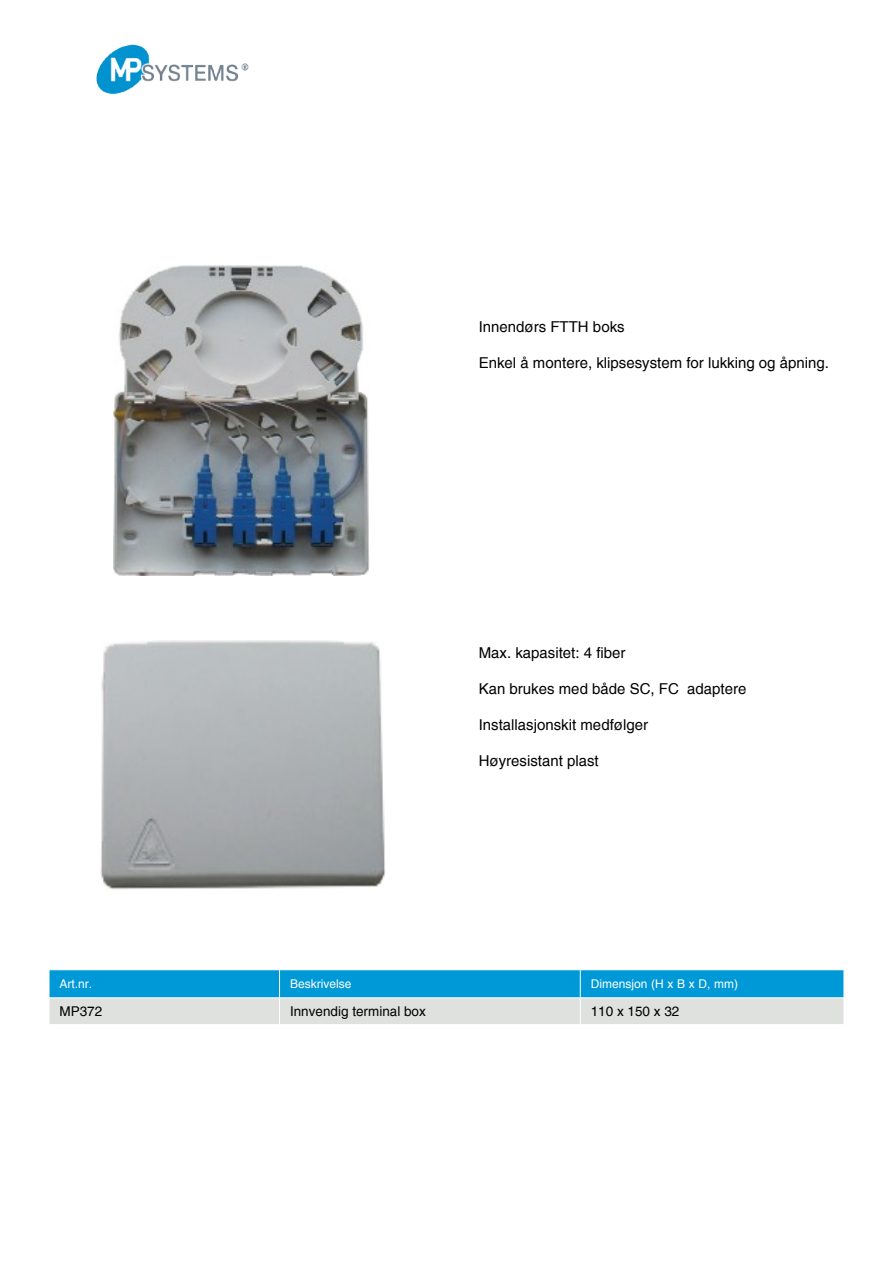
<style>
.page{position:relative;width:893px;height:1263px;background:#fff}
.page>*{position:absolute;margin:0;border:0;box-sizing:border-box;transform-origin:0 0}
.t1{font:15px "Helvetica";color:#000}
.t2{font:13.5px "Helvetica";color:#000}
.t3{font:12px "Helvetica";color:#fff}
</style>
<div class="page">
<img style="left:96px;top:44px;width:153px;height:51px">
<img style="left:113px;top:265px;width:256px;height:310px">
<svg style="left:49px;top:970px;width:795px;height:54px;background:#71bedc"></svg>
<img style="left:101px;top:641px;width:284px;height:248px">
<p class="t1" style="left:479px;top:318px;width:147px">Innendørs FTTH boks</p>
<p class="t1" style="left:479px;top:354px;width:352px">Enkel å montere, klipsesystem for lukking og åpning.</p>
<p class="t1" style="left:479px;top:644px;width:148px">Max. kapasitet: 4 fiber</p>
<p class="t1" style="left:479px;top:680px;width:269px">Kan brukes med både SC, FC adaptere</p>
<p class="t1" style="left:479px;top:716px;width:171px">Installasjonskit medfølger</p>
<p class="t1" style="left:479px;top:752px;width:122px">Høyresistant plast</p>
<p class="t3" style="left:60px;top:977px;width:34px">Art.nr.</p>
<p class="t3" style="left:290px;top:977px;width:63px">Beskrivelse</p>
<p class="t3" style="left:591px;top:977px;width:149px">Dimensjon (H x B x D, mm)</p>
<p class="t2" style="left:60px;top:1004px;width:44px">MP372</p>
<p class="t2" style="left:290px;top:1004px;width:137px">Innvendig terminal box</p>
<p class="t2" style="left:591px;top:1004px;width:90px">110 x 150 x 32</p>
</div>
